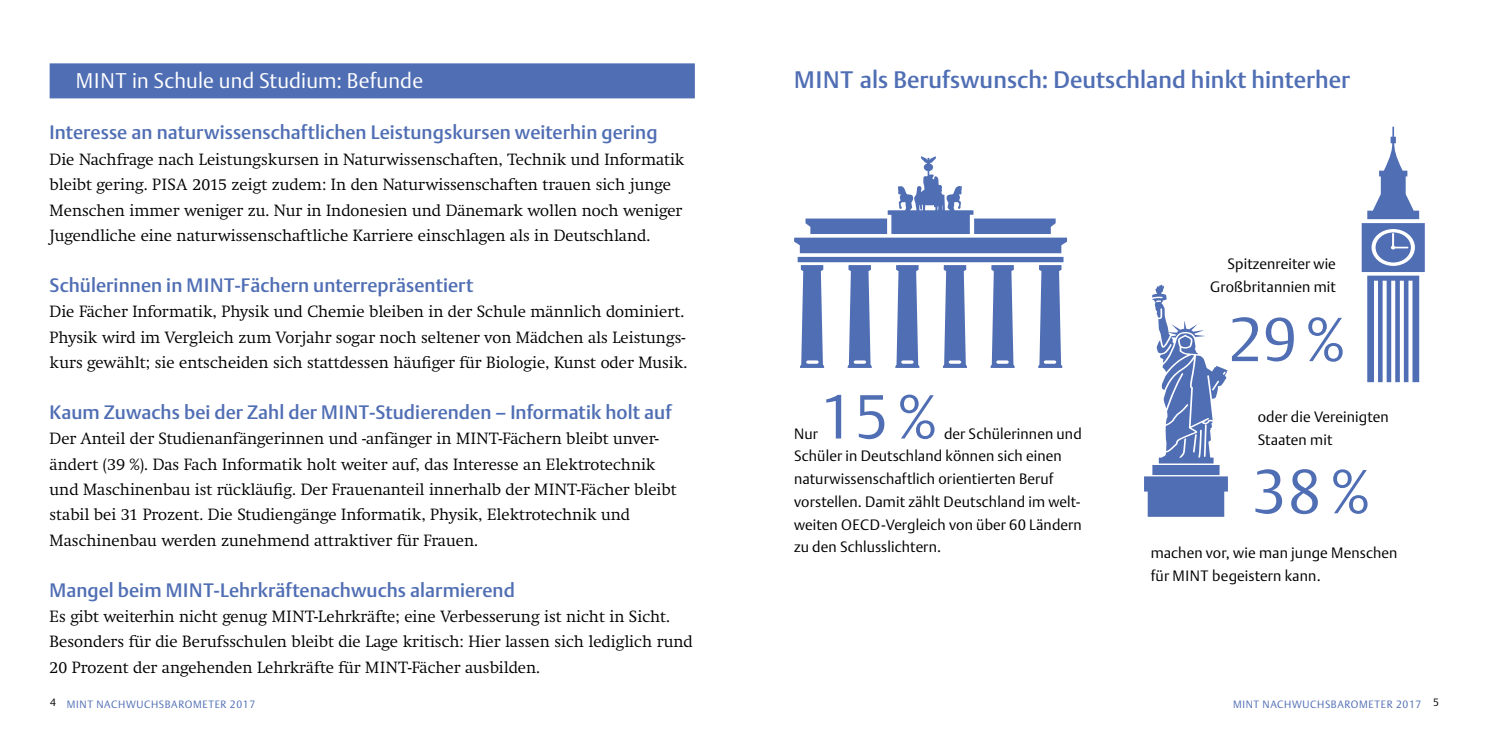
<style>
.page{position:relative;width:1489px;height:745px;background:#fff}
.page>*{position:absolute;margin:0;border:0;box-sizing:border-box;transform-origin:0 0}
.t1{font:300 61.25px "DTL Argo T";color:#506eb4}
.t2{font:500 23.62px "DTL Argo T";letter-spacing:.005em;color:#506eb4}
.t3{font:300 21px "DTL Argo T";letter-spacing:.01em;color:#fff}
.t4{font:500 19.25px "DTL Argo T";letter-spacing:.005em;color:#506eb4}
.t5{font:300 16.1px/25.4px "Swift T";color:#000}
.t6{font:300 14.88px/22.8px "DTL Argo T";letter-spacing:.01em;color:#000}
.t7{font:300 10.5px "DTL Argo T";letter-spacing:.06em;color:#506eb4}
.s1{color:#000}
</style>
<div class="page">
<div style="left:50px;top:63px;width:644px;height:35px;background:#506eb4"></div>
<svg style="left:1361px;top:127px;width:63px;height:255px"></svg>
<svg style="left:794px;top:156px;width:272px;height:212px"></svg>
<svg style="left:1144px;top:284px;width:83px;height:232px"></svg>
<h3 class="t3" style="left:76px;top:68px;width:349px">MINT in Schule und Studium: Befunde</h3>
<p class="t4" style="left:50px;top:121px;width:609px">Interesse an naturwissenschaftlichen Leistungskursen weiterhin gering</p>
<p class="t5" style="left:50px;top:146px;width:636px">Die Nachfrage nach Leistungskursen in Naturwissenschaften, Technik und Informatik bleibt gering. PISA 2015 zeigt zudem: In den Naturwissenschaften trauen sich junge Menschen immer weniger zu. Nur in Indonesien und Dänemark wollen noch weniger Jugendliche eine naturwissenschaftliche Karriere einschlagen als in Deutschland.</p>
<p class="t4" style="left:50px;top:273px;width:425px">Schülerinnen in MINT-Fächern unterrepräsentiert</p>
<p class="t5" style="left:50px;top:299px;width:639px">Die Fächer Informatik, Physik und Chemie bleiben in der Schule männlich dominiert.<br>Physik wird im Vergleich zum Vorjahr sogar noch seltener von Mädchen als Leistungs&shy;kurs gewählt; sie entscheiden sich stattdessen häufiger für Biologie, Kunst oder Musik.</p>
<p class="t4" style="left:50px;top:400px;width:623px">Kaum Zuwachs bei der Zahl der MINT-Studierenden – Informatik holt auf</p>
<p class="t5" style="left:50px;top:425px;width:628px">Der Anteil der Studienanfängerinnen und -anfänger in MINT-Fächern bleibt unver&shy;ändert (39 %). Das Fach Informatik holt weiter auf, das Interesse an Elektrotechnik und Maschinenbau ist rückläufig. Der Frauenanteil innerhalb der MINT-Fächer bleibt stabil bei 31 Prozent. Die Studiengänge Informatik, Physik, Elektrotechnik und Maschinenbau werden zunehmend attraktiver für Frauen.</p>
<p class="t4" style="left:50px;top:578px;width:467px">Mangel beim MINT-Lehrkräftenachwuchs alarmierend</p>
<p class="t5" style="left:50px;top:603px;width:644px">Es gibt weiterhin nicht genug MINT-Lehrkräfte; eine Verbesserung ist nicht in Sicht.<br>Besonders für die Berufsschulen bleibt die Lage kritisch: Hier lassen sich lediglich rund<br>20 Prozent der angehenden Lehrkräfte für MINT-Fächer ausbilden.</p>
<h2 class="t2" style="left:794px;top:66px;width:557px">MINT als Berufswunsch: Deutschland hinkt hinterher</h2>
<p class="t6" style="left:1210px;top:252px;width:127px;text-align:right">Spitzenreiter wie<br>Großbritannien mit</p>
<h1 class="t1" style="left:819px;top:380px;width:119px">15%</h1>
<p class="t6" style="left:794px;top:421px;width:289px;text-indent:150px">der Schülerinnen und<br>Schüler in Deutschland können sich einen naturwissenschaftlich orientierten Beruf vorstellen. Damit zählt Deutschland im welt&shy;weiten OEC</p>
<p class="t6" style="left:794px;top:421px;width:25px">Nur</p>
<p class="t6" style="left:794px;top:512px;width:289px;text-indent:76px">D-Vergleich von über 60 Ländern zu den Schlusslichtern.</p>
<h1 class="t1" style="left:1228px;top:302px;width:118px">29%</h1>
<p class="t6" style="left:1257px;top:405px;width:132px">oder die Vereinigten<br>Staaten mit</p>
<h1 class="t1" style="left:1252px;top:454px;width:119px">38%</h1>
<p class="t6" style="left:1150px;top:541px;width:248px">machen vor, wie man junge Menschen für MINT begeistern kann.</p>
<p class="t7" style="left:50px;top:697px;width:207px"><span class="s1">4</span> MINT Nachwuchsbarom eter 2017</p>
<p class="t7" style="left:1232px;top:697px;width:207px">MINT Nachwuchsbarom eter 2017 <span class="s1">5</span></p>
</div>
